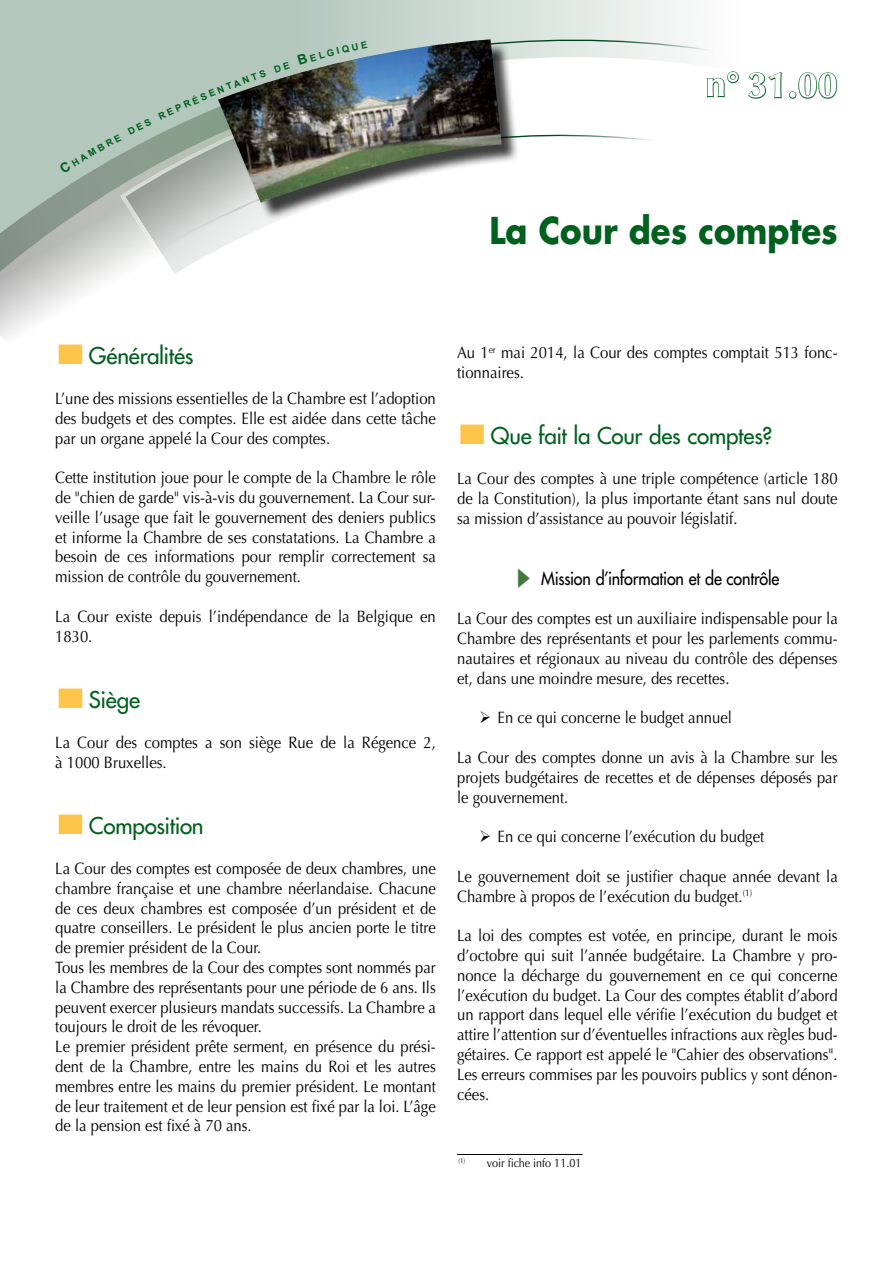
<style>
.page{position:relative;width:893px;height:1263px;background:#fff}
.page>*{position:absolute;margin:0;border:0;box-sizing:border-box;transform-origin:0 0}
.t1{font:700 36px "Futura Std";color:#00601d;scale:.9 1}
.t2{font:700 36px "Optima LT Std";color:#fff}
.t3{font:500 22.5px "Futura Std";letter-spacing:-.01em;color:#00601d}
.t4{font:500 18px "Futura Std";letter-spacing:-.01em;color:#000;scale:.9 1}
.t5{font:16.5px/19.8px "Optima LT Std";color:#000;text-align:justify;scale:.9 1}
.t6{font:12px "Optima LT Std";color:#000;scale:.9 1}
</style>
<div class="page">
<svg style="left:0;top:0;width:797px;height:100px;fill:#b3c7bd"></svg>
<div style="left:0;top:100px;width:118px;height:45px;background:#b3c7bd"></div>
<svg style="left:0;top:145px;width:118px;height:194px"></svg>
<svg style="left:118px;top:87px;width:159px;height:187px"></svg>
<svg style="left:477px;top:36px;width:263px;height:105px"></svg>
<div style="left:221px;top:42px;width:299px;height:179px;background:#000;opacity:.75"></div>
<img style="left:218px;top:39px;width:284px;height:164px">
<svg style="left:747px;top:71px;width:35px;height:28px"></svg>
<div style="left:789px;top:91px;width:7px;height:8px;border:2px solid #00601d;border-radius:50%"></div>
<svg style="left:798px;top:72px;width:40px;height:27px"></svg>
<hr style="left:457px;top:1154px;width:126px;height:1px;background:#000">
<svg style="left:59px;top:118px;width:93px;height:56px;background:#a9bdb2"></svg>
<svg style="left:158px;top:70px;width:108px;height:50px;background:#8d9d95"></svg>
<svg style="left:274px;top:62px;width:16px;height:11px"></svg>
<svg style="left:297px;top:41px;width:71px;height:24px;background:#aec2bc"></svg>
<h1 class="t2" style="left:706px;top:64px;width:133px">n° 31.00</h1>
<h1 class="t1" style="left:490px;top:206px;width:388px">La Cour des comptes</h1>
<h2 class="t3" style="left:89px;top:342px;width:106px">Généralités</h2>
<p class="t5" style="left:55px;top:389px;width:424px">L’une des missions essentielles de la Chambre est l’adoption des budgets et des comptes. Elle est aidée dans cette tâche par un organe appelé la Cour des comptes.</p>
<p class="t5" style="left:55px;top:468px;width:424px">Cette institution joue pour le compte de la Chambre le rôle de "chien de garde" vis-à-vis du gouvernement. La Cour sur&shy;veille l’usage que fait le gouvernement des deniers publics et informe la Chambre de ses constata tions. La Chambre a besoin de ces informations pour remplir correctement sa mission de contrôle du gouvernement.</p>
<p class="t5" style="left:55px;top:607px;width:424px">La Cour existe depuis l’indépendance de la Belgique en<br>1830.</p>
<h2 class="t3" style="left:89px;top:686px;width:53px">Siège</h2>
<p class="t5" style="left:55px;top:733px;width:424px">La Cour des comptes a son siège Rue de la Régence 2, à 1000 Bruxelles.</p>
<h2 class="t3" style="left:89px;top:812px;width:116px">Composition</h2>
<p class="t5" style="left:55px;top:859px;width:424px;text-align:left">La Cour des comptes est composée de deux chambres, une chambre française et une chambre néerlandaise. Chacune de ces deux chambres est composée d’un président et de quatre conseillers. Le président le plus ancien porte le titre de premier président de la Cour.<br>Tous les membres de la Cour des comptes sont nommés par la Chambre des représentants pour une période de 6 ans. Ils peuvent exercer plusieurs mandats successifs. La Chambre a toujours le droit de les révoquer.<br>Le premier président prête serment, en présence du prési&shy;dent de la Chambre, entre les mains du Roi et les autres membres entre les mains du premier président. Le montant de leur traitement et de leur pension est fixé par la loi. L’âge de la pension est fixé à 70 ans.</p>
<p class="t5" style="left:457px;top:343px;width:424px">Au 1<sup>er</sup> mai 2014, la Cour des comptes comptait 513 fonc&shy;tionnaires.</p>
<h2 class="t3" style="left:491px;top:422px;width:283px">Que fait la Cour des comptes?</h2>
<p class="t5" style="left:457px;top:469px;width:424px">La Cour des comptes à une triple compétence (article 180 de la Constitu tion), la plus importante étant sans nul doute sa mission d’assistance au pouvoir législatif.</p>
<p class="t4" style="left:541px;top:567px;width:266px">Mission d’information et de contrôle</p>
<p class="t5" style="left:457px;top:609px;width:424px">La Cour des comptes est un auxiliaire indispensable pour la Chambre des représentants et pour les parlements commu&shy;nautaires et régionaux au niveau du contrôle des dépenses et, dans une moindre mesure, des recettes.</p>
<p class="t5" style="left:480px;top:708px;width:282px">➢ En ce qui concerne le budget annuel</p>
<p class="t5" style="left:457px;top:748px;width:424px">La Cour des comptes donne un avis à la Chambre sur les projets budgétaires de recettes et de dépenses déposés par le gouvernement.</p>
<p class="t5" style="left:480px;top:827px;width:318px">➢ En ce qui concerne l’exécution du budget</p>
<p class="t5" style="left:457px;top:866px;width:424px">Le gouvernement doit se justifier chaque année devant la<br>Chambre à propos de l’exécution du budget.<sup>(1)</sup></p>
<p class="t5" style="left:457px;top:926px;width:424px">La loi des comptes est votée, en principe, durant le mois d’octobre qui suit l’année budgétaire. La Chambre y pro&shy;nonce la décharge du gouvernement en ce qui concerne l’exécution du budget. La Cour des comptes établit d’abord un rapport dans lequel elle vérifie l’exécution du budget et attire l’attention sur d’éventuelles infractions aux règles bud&shy;gétaires. Ce rapport est appelé le "Cahier des observa tions".<br>Les erreurs commises par les pouvoirs publics y sont dénon&shy;cées.</p>
<p class="t6" style="left:458px;top:1155px;width:138px"><sup>(1)</sup> voir fiche info 11.01</p>
</div>
